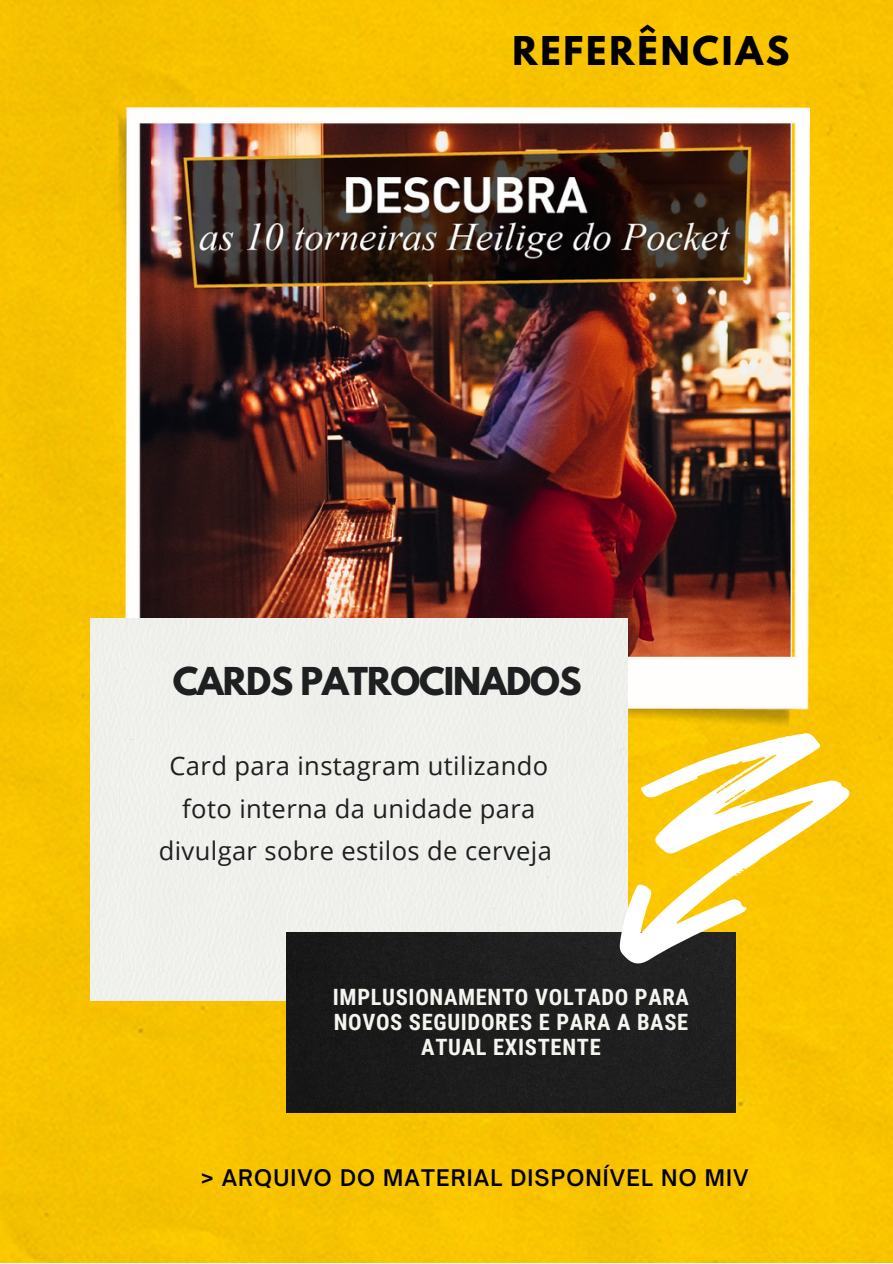
<style>
.page{position:relative;width:893px;height:1264px;background:#fff}
.page>*{position:absolute;margin:0;border:0;box-sizing:border-box;transform-origin:0 0}
.t1{font:700 35.1px "League Spartan";letter-spacing:.08em;color:#000}
.t2{font:700 34.05px "League Spartan";letter-spacing:-.03em;color:#1e1f20}
.t3{font:25.5px/42.9px "Open Sans";letter-spacing:.015em;color:#1e1f20;text-align:center}
.t4{font:700 22.5px/24.8px "Roboto Condensed";letter-spacing:.03em;color:#f5f5ef;text-align:center}
.t5{font:600 21.9px "Open Sauce One";letter-spacing:.05em;color:#000}
</style>
<div class="page">
<div style="left:0;top:0;width:892px;height:1262px;background:#f8c301"></div>
<img style="left:119px;top:108px;width:690px;height:609px">
<div style="left:90px;top:618px;width:537px;height:382px;background:#eff0ec"></div>
<div style="left:286px;top:932px;width:449px;height:179px;background:#1d1d1d"></div>
<svg style="left:569px;top:717px;width:312px;height:253px;fill:#fac702"></svg>
<h1 class="t1" style="left:512px;top:34px;width:278px">REFERÊNCIAS</h1>
<h2 class="t2" style="left:173px;top:664px;width:410px">CARDS PATROCINADOS</h2>
<p class="t3" style="left:159px;top:743px;width:395px">Card para instagram utilizando foto interna da unidade para divulgar sobre estilos de cerveja</p>
<p class="t4" style="left:333px;top:985px;width:357px">IMPLUSIONAMENTO VOLTADO PARA<br>NOVOS SEGUIDORES E PARA A BASE<br>ATUAL EXISTENTE</p>
<p class="t5" style="left:201px;top:1164px;width:548px">&gt; ARQUIVO DO MATERIAL DISPONÍVEL NO MIV</p>
</div>
